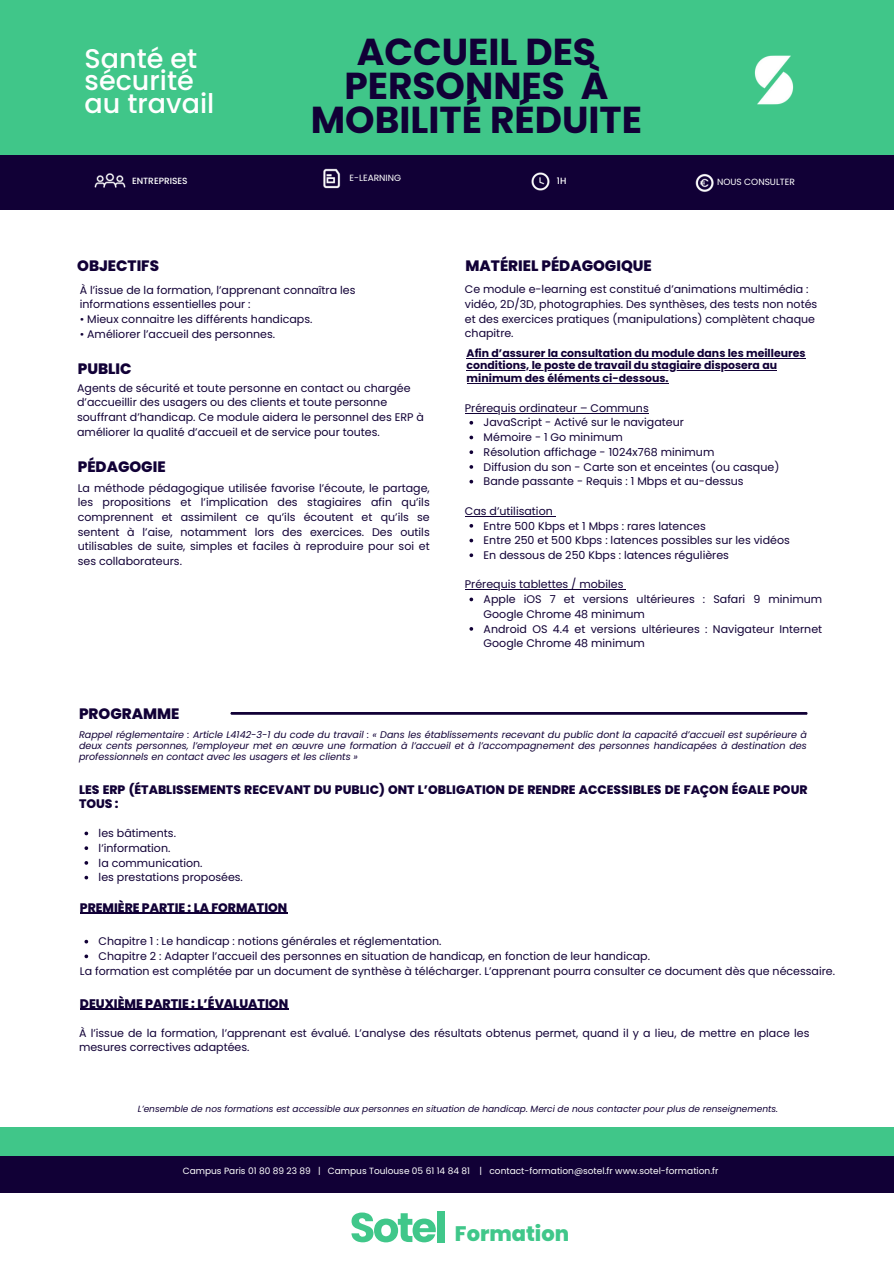
<style>
.page{position:relative;width:894px;height:1264px;background:#fff}
.page>*{position:absolute;margin:0;border:0;box-sizing:border-box;transform-origin:0 0}
.t1{font:700 37.5px/33.8px "Poppins";color:#110036;text-align:center}
.t2{font:500 27px/22.5px "Poppins";color:#fff}
.t3{font:800 21px "Poppins";color:#40c78a}
.t4{font:800 15px "Poppins";color:#110036}
.t5{font:800 12.45px "Poppins";color:#110036}
.t6{font:800 12.3px/14.4px "Poppins";color:#110036}
.t7{font:11.1px/14.7px "Poppins";color:#110036}
.t8{font:700 10.95px/12.8px "Poppins";color:#110036}
.t9{font:italic 9.6px/11.2px "Poppins";color:#110036;text-align:justify}
.t10{font:9px "Poppins";color:#fff}
.t11{font:italic 9px "Poppins";color:#110036}
.t12{font:500 9px "Poppins";color:#fff}
</style>
<div class="page">
<div style="left:0;top:1127px;width:893px;height:29px;background:#40c689"></div>
<div style="left:0;top:1156px;width:893px;height:36px;background:#110036"></div>
<svg style="left:230px;top:712px;width:577px;height:2px"></svg>
<div style="left:1px;top:0;width:892px;height:159px;background:#40c689"></div>
<hr style="left:0;top:155px;width:893px;height:4px;background:#110036">
<svg style="left:351px;top:1212px;width:84px;height:30px"></svg>
<div style="left:437px;top:1211px;width:7px;height:30px;background:#40c78a"></div>
<div style="left:0;top:158px;width:893px;height:51px;background:#110036"></div>
<img style="left:94px;top:173px;width:32px;height:15px">
<img style="left:531px;top:172px;width:19px;height:19px">
<img style="left:323px;top:168px;width:18px;height:21px">
<img style="left:754px;top:55px;width:40px;height:50px">
<img style="left:695px;top:173px;width:19px;height:19px">
<svg style="left:84px;top:831px;width:4px;height:4px"></svg>
<svg style="left:84px;top:846px;width:4px;height:4px"></svg>
<svg style="left:84px;top:861px;width:4px;height:3px"></svg>
<svg style="left:84px;top:875px;width:4px;height:4px"></svg>
<hr style="left:466px;top:357px;width:339px;height:1px;background:#110036">
<hr style="left:466px;top:370px;width:311px;height:1px;background:#110036">
<hr style="left:466px;top:383px;width:202px;height:1px;background:#110036">
<hr style="left:80px;top:913px;width:207px;height:1px;background:#110036">
<svg style="left:84px;top:939px;width:4px;height:4px"></svg>
<svg style="left:84px;top:954px;width:4px;height:4px"></svg>
<hr style="left:80px;top:1008px;width:208px;height:1px;background:#110036">
<hr style="left:465px;top:412px;width:183px;height:1px;background:#110036">
<svg style="left:469px;top:421px;width:4px;height:3px"></svg>
<svg style="left:469px;top:435px;width:4px;height:4px"></svg>
<svg style="left:469px;top:450px;width:4px;height:4px"></svg>
<svg style="left:469px;top:465px;width:4px;height:4px"></svg>
<svg style="left:469px;top:480px;width:4px;height:3px"></svg>
<hr style="left:465px;top:515px;width:87px;height:1px;background:#110036">
<svg style="left:469px;top:524px;width:4px;height:3px"></svg>
<svg style="left:469px;top:538px;width:4px;height:4px"></svg>
<svg style="left:469px;top:553px;width:4px;height:4px"></svg>
<hr style="left:465px;top:589px;width:158px;height:1px;background:#110036">
<svg style="left:469px;top:597px;width:4px;height:4px"></svg>
<svg style="left:469px;top:627px;width:4px;height:3px"></svg>
<h4 class="t2" style="left:85px;top:47px;width:131px">Santé et sécurité au travail</h4>
<p class="t12" style="left:132px;top:174px;width:57px">ENTREPRISES</p>
<p class="t4" style="left:77px;top:255px;width:83px">OBJECTIFS</p>
<h4 class="t1" style="left:311px;top:35px;width:332px">ACCUEIL DES<br>PERSONNES À<br>MOBILITÉ RÉDUITE</h4>
<p class="t10" style="left:349px;top:171px;width:53px">E-LEARNING</p>
<h4 class="t12" style="left:556px;top:174px;width:11px">1H</h4>
<p class="t4" style="left:465px;top:255px;width:188px">MATÉRIEL PÉDAGOGIQUE</p>
<h4 class="t10" style="left:717px;top:176px;width:79px">NOUS CONSULTER</h4>
<p class="t7" style="left:80px;top:282px;width:277px">À l’issue de la formation, l’apprenant connaîtra les informations essentielles pour :</p>
<p class="t7" style="left:80px;top:312px;width:234px">• Mieux connaitre les différents handicaps.</p>
<p class="t7" style="left:80px;top:326px;width:197px">• Améliorer l’accueil des personnes.</p>
<p class="t4" style="left:78px;top:358px;width:55px">PUBLIC</p>
<p class="t7" style="left:77px;top:380px;width:348px">Agents de sécurité et toute personne en contact ou chargée d’accueillir des usagers ou des clients et toute personne souffrant d’handicap. Ce module aidera le personnel des ERP à améliorer la qualité d’accueil et de service pour toutes.</p>
<p class="t4" style="left:78px;top:456px;width:89px">PÉDAGOGIE</p>
<p class="t7" style="left:78px;top:480px;width:353px;text-align:justify">La méthode pédagogique utilisée favorise l’écoute, le partage, les propositions et l’implication des stagiaires afin qu’ils comprennent et assimilent ce qu’ils écoutent et qu’ils se sentent à l’aise, notamment lors des exercices. Des outils utilisables de suite, simples et faciles à reproduire pour soi et ses collaborateurs.</p>
<h4 class="t4" style="left:79px;top:703px;width:102px">PROGRAMME</h4>
<p class="t7" style="left:465px;top:282px;width:354px">Ce module e-learning est constitué d’animations multimédia : vidéo, 2D/3D, photographies. Des synthèses, des tests non notés et des exercices pratiques (manipulations) complètent chaque chapitre.</p>
<p class="t8" style="left:466px;top:346px;width:340px">Afin d’assurer la consultation du module dans les meilleures</p>
<p class="t8" style="left:466px;top:359px;width:312px">conditions, le poste de travail du stagiaire disposera au minimum des éléments ci-dessous.</p>
<h5 class="t7" style="left:465px;top:400px;width:185px">Prérequis ordinateur – Communs</h5>
<p class="t7" style="left:483px;top:415px;width:202px">JavaScript - Activé sur le navigateur</p>
<p class="t7" style="left:483px;top:430px;width:141px">Mémoire - 1 Go minimum</p>
<p class="t7" style="left:483px;top:444px;width:232px">Résolution affichage - 1024x768 minimum</p>
<p class="t7" style="left:483px;top:459px;width:297px">Diffusion du son - Carte son et enceintes (ou casque)</p>
<h5 class="t7" style="left:483px;top:474px;width:261px">Bande passante - Requis : 1 Mbps et au-dessus</h5>
<p class="t7" style="left:465px;top:503px;width:89px">Cas d’utilisation</p>
<p class="t7" style="left:483px;top:518px;width:223px">Entre 500 Kbps et 1 Mbps : rares latences</p>
<p class="t7" style="left:483px;top:533px;width:307px">Entre 250 et 500 Kbps : latences possibles sur les vidéos</p>
<h5 class="t7" style="left:483px;top:547px;width:247px">En dessous de 250 Kbps : latences régulières</h5>
<p class="t7" style="left:465px;top:577px;width:160px">Prérequis tablettes / mobiles</p>
<p class="t7" style="left:483px;top:592px;width:340px">Apple iOS 7 et versions ultérieures : Safari 9 minimum<br>Google Chrome 48 minimum</p>
<p class="t7" style="left:483px;top:621px;width:340px">Android OS 4.4 et versions ultérieures : Navigateur Internet<br>Google Chrome 48 minimum</p>
<p class="t9" style="left:79px;top:729px;width:729px">Rappel réglementaire : Article L4142-3-1 du code du travail : « Dans les établissements recevant du public dont la capacité d’accueil est supérieure à deux cents personnes, l’employeur met en œuvre une formation à l’accueil et à l’accompagnement des personnes handicapées à destination des professionnels en contact avec les usagers et les clients »</p>
<p class="t6" style="left:79px;top:782px;width:729px">LES ERP (ÉTABLISSEMENTS RECEVANT DU PUBLIC) ONT L’OBLIGATION DE RENDRE ACCESSIBLES DE FAÇON ÉGALE POUR<br>TOUS :</p>
<h6 class="t7" style="left:99px;top:825px;width:79px">les bâtiments.</h6>
<p class="t7" style="left:99px;top:840px;width:73px">l’information.</p>
<p class="t7" style="left:99px;top:855px;width:105px">la communication.</p>
<p class="t7" style="left:99px;top:870px;width:146px">les prestations proposées.</p>
<p class="t6" style="left:80px;top:900px;width:209px">PREMIÈRE PARTIE : LA FORMATION</p>
<p class="t7" style="left:99px;top:934px;width:344px">Chapitre 1 : Le handicap : notions générales et réglementation.</p>
<p class="t7" style="left:99px;top:948px;width:552px">Chapitre 2 : Adapter l’accueil des personnes en situation de handicap, en fonction de leur handicap.</p>
<p class="t7" style="left:80px;top:963px;width:756px">La formation est complétée par un document de synthèse à télécharger. L’apprenant pourra consulter ce document dès que nécessaire.</p>
<p class="t5" style="left:80px;top:994px;width:210px">DEUXIÈME PARTIE : L’ÉVALUATION</p>
<p class="t7" style="left:79px;top:1025px;width:731px">À l’issue de la formation, l’apprenant est évalué. L’analyse des résultats obtenus permet, quand il y a lieu, de mettre en place les mesures correctives adaptées.</p>
<h3 class="t11" style="left:138px;top:1102px;width:641px">L’ensemble de nos formations est accessible aux personnes en situation de handicap. Merci de nous contacter pour plus de renseignements.</h3>
<p class="t10" style="left:183px;top:1164px;width:537px">Campus Paris 01 80 89 23 89 | Campus Toulouse 05 61 14 84 81 | contact-formation@sotel.fr www.sotel-formation.fr</p>
<p class="t3" style="left:455px;top:1218px;width:116px">Formation</p>
</div>
